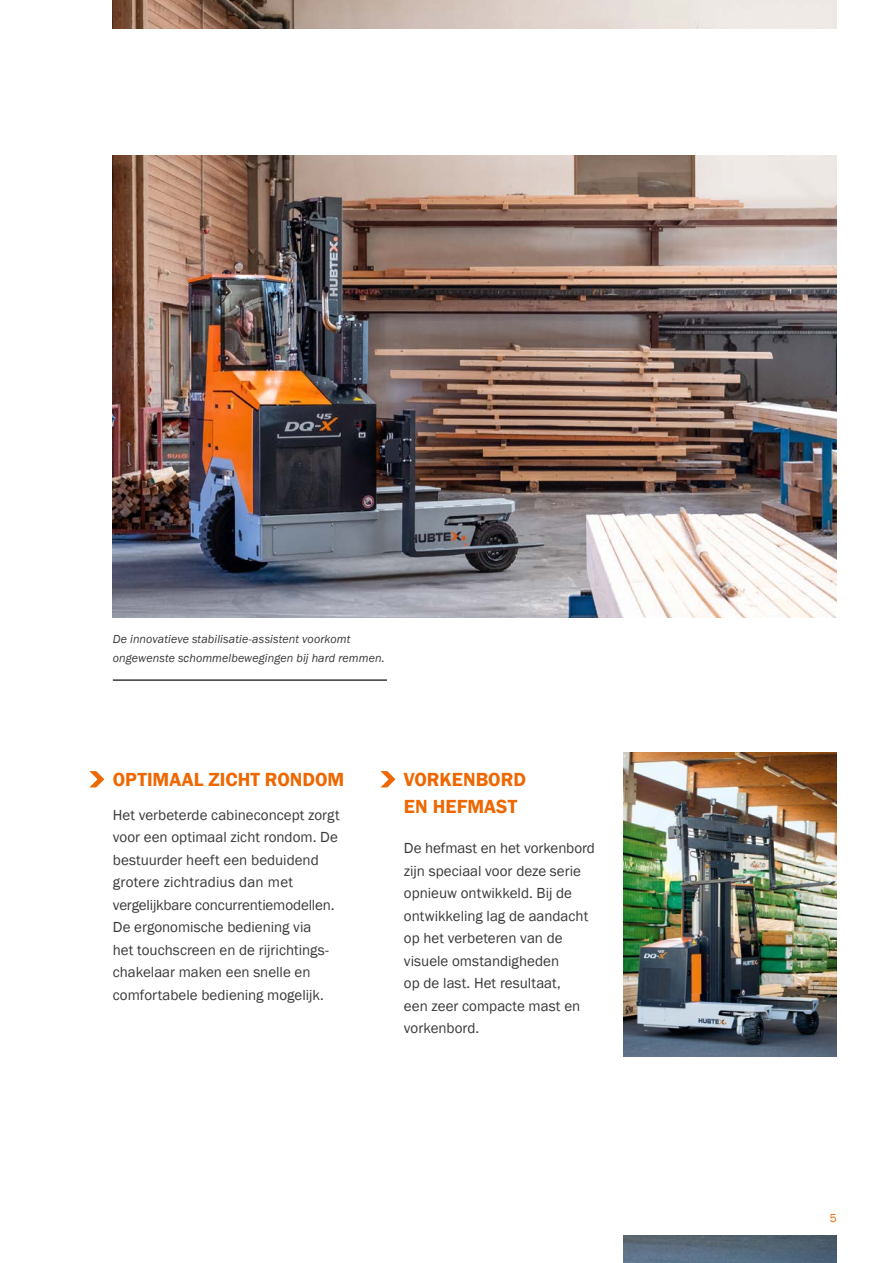
<style>
.page{position:relative;width:893px;height:1263px;background:#fff}
.page>*{position:absolute;margin:0;border:0;box-sizing:border-box;transform-origin:0 0}
.t1{font:600 19.5px/27px "Franklin Gothic";color:#ee6700}
.t2{font:15px/22.5px "Franklin Gothic";color:#383937}
.t3{font:italic 12px/19.5px "Franklin Gothic";letter-spacing:.01em;color:#383937}
.t4{font:12px "Franklin Gothic";color:#ee6700}
</style>
<div class="page">
<img style="left:113px;top:156px;width:724px;height:461px">
<img style="left:113px;top:0;width:724px;height:28px">
<img style="left:624px;top:752px;width:213px;height:304px">
<img style="left:623px;top:1235px;width:214px;height:28px">
<svg style="left:89px;top:771px;width:15px;height:16px"></svg>
<svg style="left:380px;top:771px;width:15px;height:16px"></svg>
<hr style="left:113px;top:679px;width:274px;height:2px;background:#383937">
<p class="t3" style="left:113px;top:629px;width:273px">De innovatieve stabilisatie-assistent voorkomt ongewenste schommelbewegingen bij hard remmen.</p>
<h1 class="t1" style="left:113px;top:766px;width:233px">OPTIMAAL ZICHT RONDOM</h1>
<p class="t2" style="left:113px;top:803px;width:228px">Het verbeterde cabineconcept zorgt voor een optimaal zicht rondom. De bestuurder heeft een beduidend grotere zichtradius dan met vergelijkbare concurrentiemodellen.<br>De ergonomische bediening via<br>het touchscreen en de rijrichtings&shy;chakelaar maken een snelle en comfortabele bediening mogelijk.</p>
<h1 class="t1" style="left:404px;top:766px;width:124px">VORKENBORD<br>EN HEFMAST</h1>
<p class="t2" style="left:404px;top:837px;width:193px">De hefmast en het vorkenbord zijn speciaal voor deze serie opnieuw ontwikkeld. Bij de ontwikkeling lag de aandacht op het verbeteren van de visuele omstandigheden<br>op de last. Het resultaat,<br>een zeer compacte mast en vorkenbord.</p>
<p class="t4" style="left:830px;top:1211px;width:9px">5</p>
</div>
